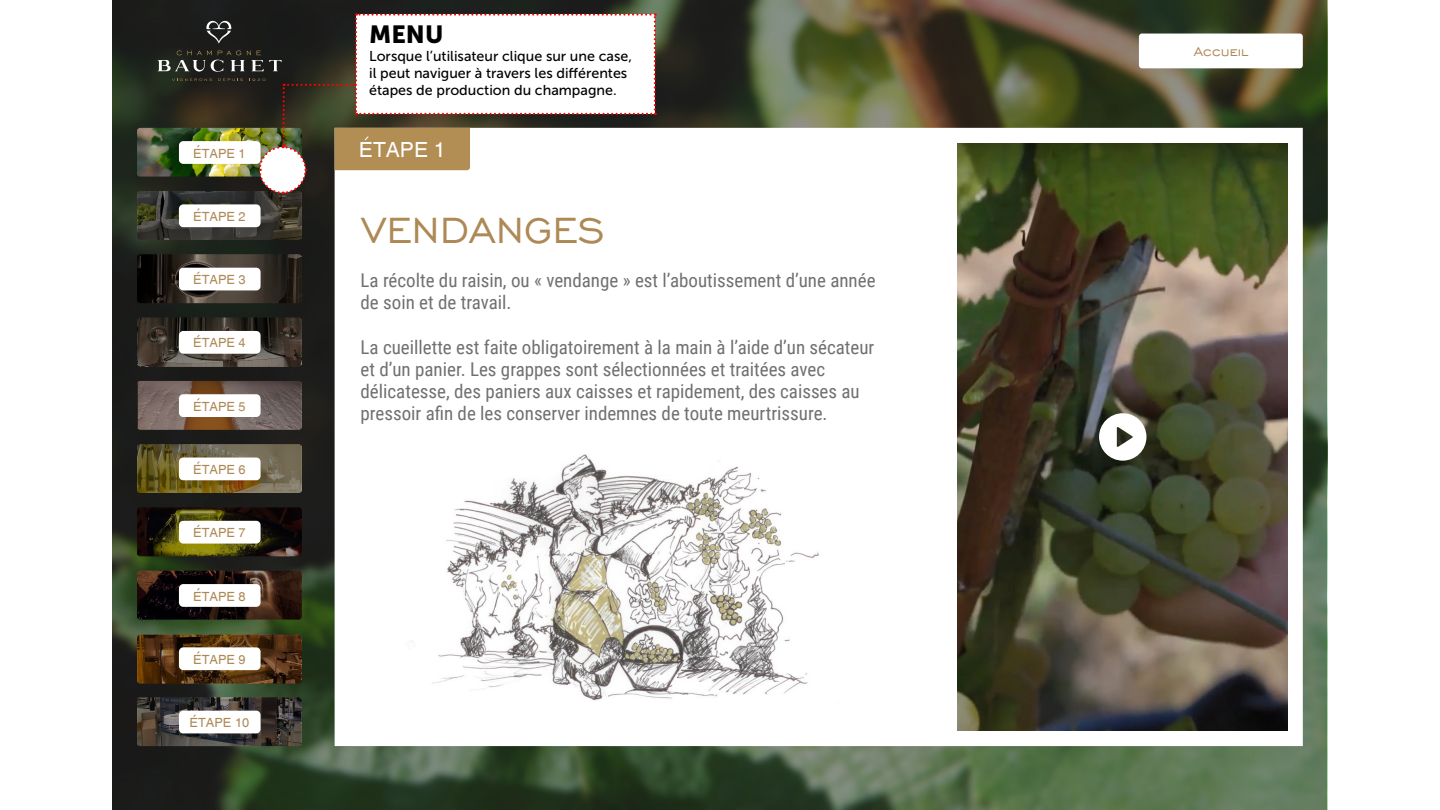
<style>
.page{position:relative;width:1440px;height:810px;background:#fff}
.page>*{position:absolute;margin:0;border:0;box-sizing:border-box;transform-origin:0 0}
.t1{font:47.47px "Chisel Normal";color:#ad8955}
.t2{font:24.67px "Museo Sans 900";color:#000}
.t3{font:20.85px "Helios";color:#fff}
.t4{font:18.98px/22.1px "Roboto Condensed";color:#707070}
.t5{font:16.42px "Chisel Normal";color:#ad8955}
.t6{font:14.25px/17.2px "Museo Sans 500";color:#000}
.t7{font:12.67px "Helios";color:#ad8955}
</style>
<div class="page">
<div style="left:112px;top:0;width:1216px;height:810px;background:#000;opacity:.44"></div>
<div style="left:336px;top:129px;width:966px;height:616px;background:#fff"></div>
<svg style="left:137px;top:318px;width:165px;height:48px"></svg>
<svg style="left:137px;top:444px;width:165px;height:49px"></svg>
<svg style="left:137px;top:508px;width:165px;height:48px"></svg>
<svg style="left:137px;top:571px;width:165px;height:49px"></svg>
<svg style="left:137px;top:635px;width:165px;height:48px"></svg>
<svg style="left:137px;top:697px;width:165px;height:49px"></svg>
<svg style="left:137px;top:254px;width:165px;height:49px"></svg>
<svg style="left:137px;top:381px;width:165px;height:49px"></svg>
<svg style="left:1139px;top:34px;width:164px;height:34px"></svg>
<svg style="left:409px;top:454px;width:410px;height:247px"></svg>
<img style="left:957px;top:143px;width:331px;height:588px">
<svg style="left:1099px;top:413px;width:47px;height:48px"></svg>
<svg style="left:137px;top:13px;width:519px;height:227px"></svg>
<h2 class="t2" style="left:369px;top:21px;width:76px">MENU</h2>
<p class="t6" style="left:369px;top:47px;width:264px">Lorsque l’utilisateur clique sur une case, il peut naviguer à travers les différentes étapes de production du champagne.</p>
<p class="t7" style="left:193px;top:146px;width:54px">ETAPE 1</p>
<p class="t3" style="left:359px;top:138px;width:88px">ETAPE 1</p>
<p class="t7" style="left:193px;top:209px;width:54px">ETAPE 2</p>
<p class="t7" style="left:193px;top:272px;width:54px">ETAPE 3</p>
<p class="t7" style="left:193px;top:336px;width:54px">ETAPE 4</p>
<p class="t7" style="left:193px;top:399px;width:54px">ETAPE 5</p>
<p class="t7" style="left:193px;top:462px;width:54px">ETAPE 6</p>
<p class="t7" style="left:193px;top:526px;width:54px">ETAPE 7</p>
<p class="t7" style="left:193px;top:589px;width:54px">ETAPE 8</p>
<p class="t7" style="left:193px;top:652px;width:54px">ETAPE 9</p>
<p class="t7" style="left:190px;top:715px;width:61px">ETAPE 10</p>
<h1 class="t1" style="left:361px;top:200px;width:245px">VENDANGES</h1>
<p class="t4" style="left:361px;top:269px;width:517px">La récolte du raisin, ou « vendange » est l’aboutissement d’une année de soin et de travail.</p>
<p class="t4" style="left:361px;top:335px;width:515px">La cueillette est faite obligatoirement à la main à l’aide d’un sécateur et d’un panier. Les grappes sont sélectionnées et traitées avec délicatesse, des paniers aux caisses et rapidement, des caisses au pressoir afin de les conserver indemnes de toute meurtrissure.</p>
<p class="t5" style="left:1194px;top:41px;width:56px">Accueil</p>
</div>
